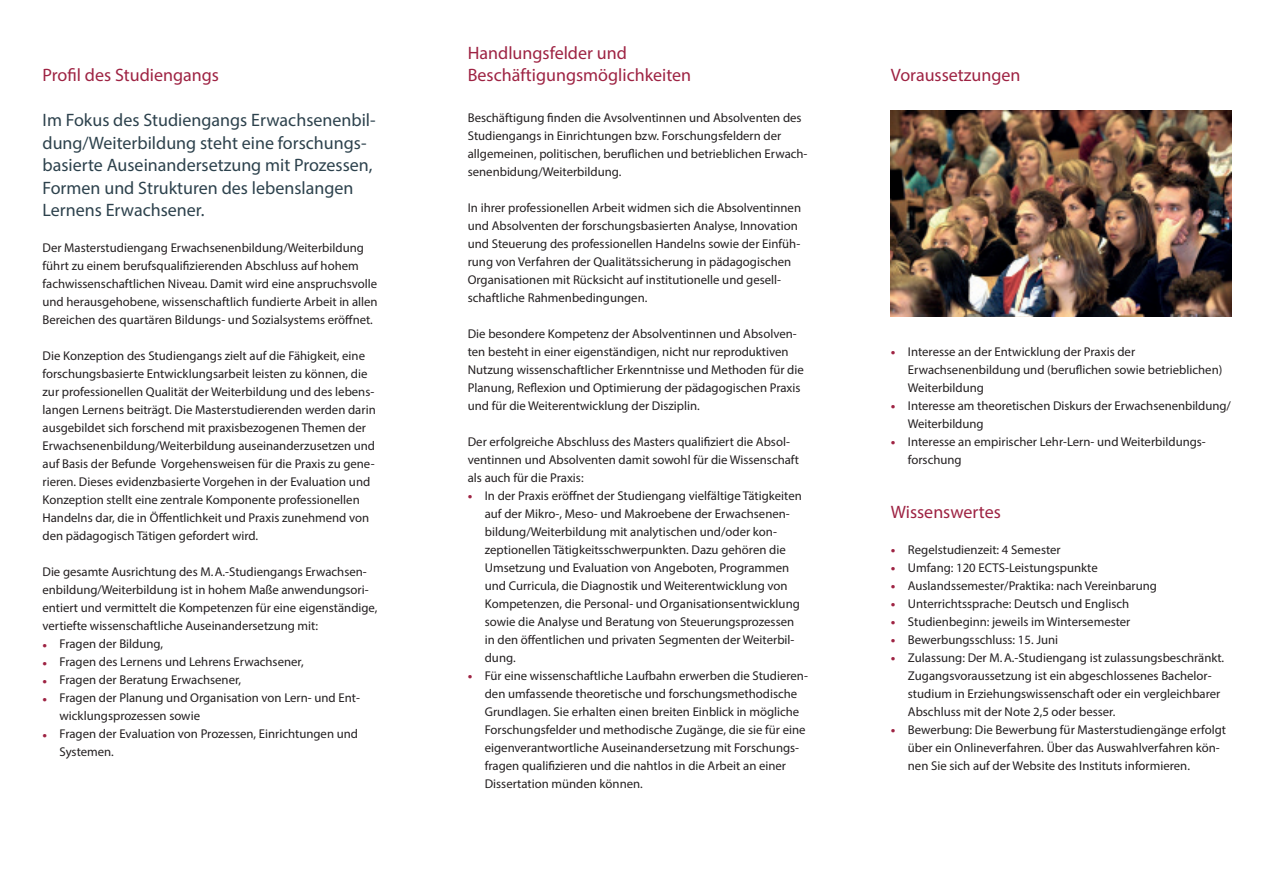
<style>
.page{position:relative;width:1263px;height:893px;background:#fff}
.page>*{position:absolute;margin:0;border:0;box-sizing:border-box;transform-origin:0 0}
.INNEN_Intro{font:18px/22.5px "Myriad Pro";color:#2d424d}
.INNEN_Überschrift{font:18px/22.5px "Myriad Pro";color:#9e2343}
.INNEN_FT{font:12.75px/18px "Myriad Pro";color:#231f20}
.s1{font-size:16.5px;color:#9e2343}
</style>
<div class="page">
<img style="left:891px;top:111px;width:340px;height:206px">
<p class="INNEN_Überschrift" style="left:43px;top:64px;width:178px">Profil des Studiengangs</p>
<p class="INNEN_Intro" style="left:43px;top:109px;width:335px">Im Fokus des Studiengangs Erwachsenenbil&shy;dung/Weiterbildung steht eine forschungs&shy;basierte Auseinandersetzung mit Prozessen, Formen und Strukturen des lebenslangen Lernens Erwachsener.</p>
<p class="INNEN_FT" style="left:43px;top:239px;width:337px">Der Masterstudiengang Erwachsenenbildung/Weiterbildung führt zu einem berufsqualifizierenden Abschluss auf hohem fachwissenschaftlichen Niveau. Damit wird eine anspruchsvolle und herausgehobene, wissenschaftlich fundierte Arbeit in allen Bereichen des quartären Bildungs- und Sozialsystems eröffnet.</p>
<p class="INNEN_FT" style="left:43px;top:347px;width:335px">Die Konzeption des Studiengangs zielt auf die Fähigkeit, eine forschungsbasierte Entwicklungsarbeit leisten zu können, die zur professionellen Qualität der Weiterbildung und des lebens&shy;langen Lernens beiträgt. Die Masterstudierenden werden darin ausgebildet sich forschend mit praxisbezogenen Themen der Erwachsenenbildung/Weiterbildung auseinanderzusetzen und auf Basis der Befunde Vorgehensweisen für die Praxis zu gene&shy;rieren. Dieses evidenzbasierte Vorgehen in der Evaluation und Konzeption stellt eine zentrale Komponente professionellen Handelns dar, die in Öffentlichkeit und Praxis zunehmend von den pädagogisch Tätigen gefordert wird.</p>
<p class="INNEN_FT" style="left:43px;top:563px;width:336px">Die gesamte Ausrichtung des M.A.-Studiengangs Erwachsen&shy;enbildung/Weiterbildung ist in hohem Maße anwendungsori&shy;entiert und vermittelt die Kompetenzen für eine eigenständige, vertiefte wissenschaftliche Auseinandersetzung mit:</p>
<p class="INNEN_FT" style="left:43px;top:635px;width:122px"><span class="s1">•</span> Fragen der Bildung,</p>
<p class="INNEN_FT" style="left:43px;top:653px;width:263px"><span class="s1">•</span> Fragen des Lernens und Lehrens Erwachsener,</p>
<p class="INNEN_FT" style="left:43px;top:671px;width:200px"><span class="s1">•</span> Fragen der Beratung Erwachsener,</p>
<p class="INNEN_FT" style="left:60px;top:689px;width:302px;text-indent:-17px"><span class="s1">•</span> Fragen der Planung und Organisation von Lern- und Ent&shy;wicklungsprozessen sowie</p>
<p class="INNEN_FT" style="left:60px;top:725px;width:300px;text-indent:-17px"><span class="s1">•</span> Fragen der Evaluation von Prozessen, Einrichtungen und<br>Systemen.</p>
<p class="INNEN_Überschrift" style="left:468px;top:41px;width:225px">Handlungsfelder und<br>Beschäftigungsmöglichkeiten</p>
<p class="INNEN_FT" style="left:468px;top:108px;width:341px">Beschäftigung finden die Avsolventinnen und Absolventen des Studiengangs in Einrichtungen bzw. Forschungsfeldern der allgemeinen, politischen, beruflichen und betrieblichen Erwach&shy;senenbidung/Weiterbildung.</p>
<p class="INNEN_FT" style="left:468px;top:198px;width:335px">In ihrer professionellen Arbeit widmen sich die Absolventinnen und Absolventen der forschungsbasierten Analyse, Innovation und Steuerung des professionellen Handelns sowie der Einfüh&shy;rung von Verfahren der Qualitätssicherung in pädagogischen Organisationen mit Rücksicht auf institutionelle und gesell&shy;schaftliche Rahmenbedingungen.</p>
<p class="INNEN_FT" style="left:468px;top:324px;width:338px">Die besondere Kompetenz der Absolventinnen und Absolven&shy;ten besteht in einer eigenständigen, nicht nur reproduktiven Nutzung wissenschaftlicher Erkenntnisse und Methoden für die Planung, Reflexion und Optimierung der pädagogischen Praxis und für die Weiterentwicklung der Disziplin.</p>
<p class="INNEN_FT" style="left:468px;top:432px;width:333px">Der erfolgreiche Abschluss des Masters qualifiziert die Absol&shy;ventinnen und Absolventen damit sowohl für die Wissenschaft als auch für die Praxis:</p>
<p class="INNEN_FT" style="left:485px;top:486px;width:319px;text-indent:-17px"><span class="s1">•</span> In der Praxis eröffnet der Studiengang vielfältige Tätigkeiten auf der Mikro-, Meso- und Makroebene der Erwachsenen&shy;bildung/Weiterbildung mit analytischen und/oder kon&shy;zeptionellen Tätigkeitsschwerpunkten. Dazu gehören die Umsetzung und Evaluation von Angeboten, Programmen und Curricula, die Diagnostik und Weiterentwicklung von Kompetenzen, die Personal- und Organisationsentwicklung sowie die Analyse und Beratung von Steuerungsprozessen in den öffentlichen und privaten Segmenten der Weiterbil&shy;dung.</p>
<p class="INNEN_FT" style="left:485px;top:666px;width:325px;text-indent:-17px"><span class="s1">•</span> Für eine wissenschaftliche Laufbahn erwerben die Studieren&shy;den umfassende theoretische und forschungsmethodische Grundlagen. Sie erhalten einen breiten Einblick in mögliche Forschungsfelder und methodische Zugänge, die sie für eine eigenverantwortliche Auseinandersetzung mit Forschungs&shy;fragen qualifizieren und die nahtlos in die Arbeit an einer Dissertation münden können.</p>
<p class="INNEN_Überschrift" style="left:891px;top:64px;width:131px">Voraussetzungen</p>
<p class="INNEN_FT" style="left:908px;top:342px;width:316px;text-indent:-17px"><span class="s1">•</span> Interesse an der Entwicklung der Praxis der<br>Erwachsenenbildung und (beruflichen sowie betrieblichen)<br>Weiterbildung</p>
<p class="INNEN_FT" style="left:908px;top:396px;width:324px;text-indent:-17px"><span class="s1">•</span> Interesse am theoretischen Diskurs der Erwachsenenbildung/<br>Weiterbildung</p>
<p class="INNEN_FT" style="left:908px;top:432px;width:299px;text-indent:-17px"><span class="s1">•</span> Interesse an empirischer Lehr-Lern- und Weiterbildungs&shy;forschung</p>
<p class="INNEN_Überschrift" style="left:891px;top:500px;width:111px">Wissenswertes</p>
<p class="INNEN_FT" style="left:891px;top:540px;width:171px"><span class="s1">•</span> Regelstudienzeit: 4 Semester</p>
<p class="INNEN_FT" style="left:891px;top:558px;width:208px"><span class="s1">•</span> Umfang: 120 ECTS-Leistungspunkte</p>
<p class="INNEN_FT" style="left:891px;top:576px;width:268px"><span class="s1">•</span> Auslandssemester/Praktika: nach Vereinbarung</p>
<p class="INNEN_FT" style="left:891px;top:594px;width:240px"><span class="s1">•</span> Unterrichtssprache: Deutsch und Englisch</p>
<p class="INNEN_FT" style="left:891px;top:612px;width:241px"><span class="s1">•</span> Studienbeginn: jeweils im Wintersemester</p>
<p class="INNEN_FT" style="left:891px;top:630px;width:169px"><span class="s1">•</span> Bewerbungsschluss: 15. Juni</p>
<p class="INNEN_FT" style="left:908px;top:648px;width:318px;text-indent:-17px"><span class="s1">•</span> Zulassung: Der M.A.-Studiengang ist zulassungsbeschränkt.<br>Zugangsvoraussetzung ist ein abgeschlossenes Bachelor&shy;studium in Erziehungswissenschaft oder ein vergleichbarer Abschluss mit der Note 2,5 oder besser.</p>
<p class="INNEN_FT" style="left:908px;top:720px;width:320px;text-indent:-17px"><span class="s1">•</span> Bewerbung: Die Bewerbung für Masterstudiengänge erfolgt über ein Onlineverfahren. Über das Auswahlverfahren kön&shy;nen Sie sich auf der Website des Instituts informieren.</p>
</div>
